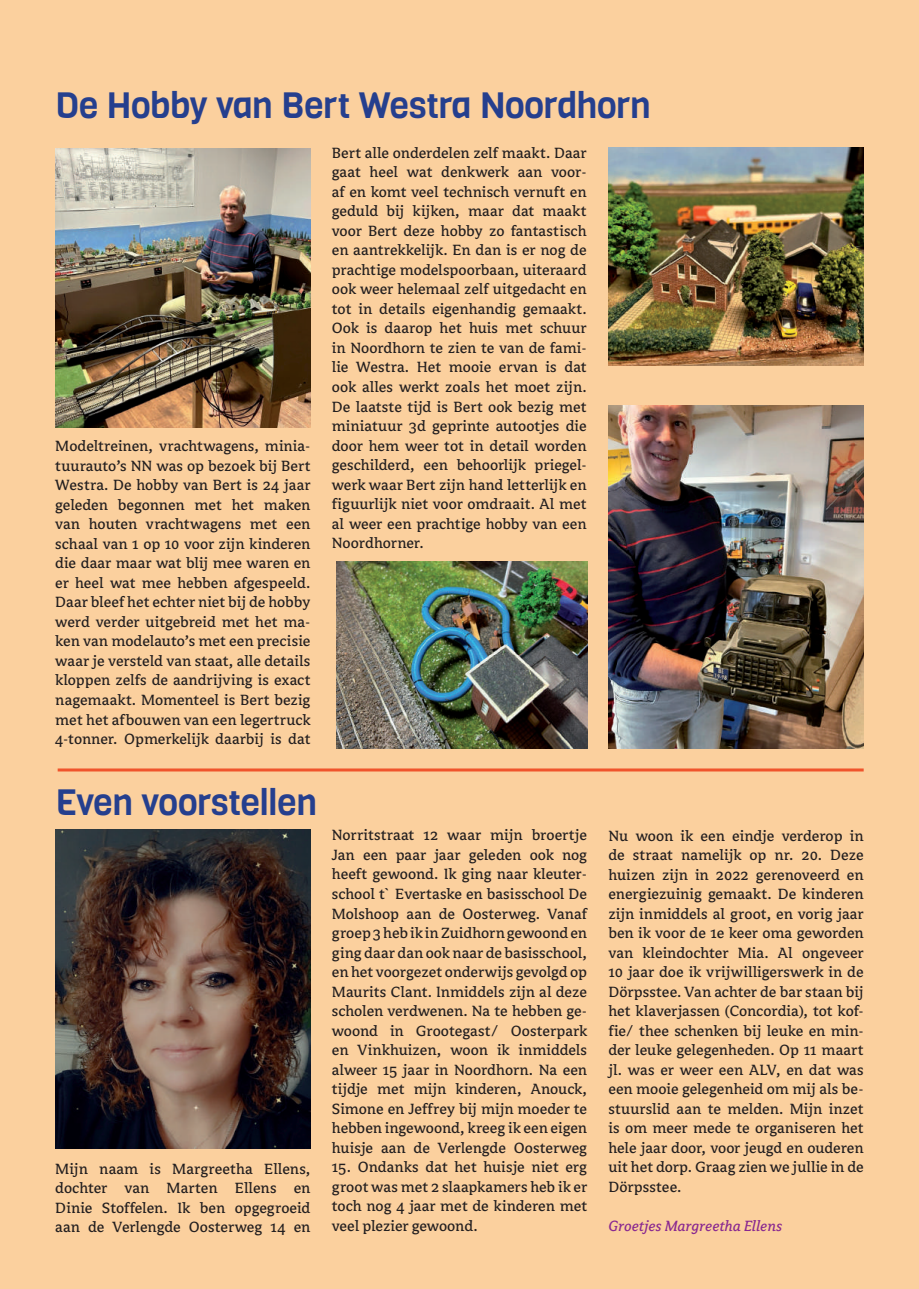
<style>
.page{position:relative;width:919px;height:1289px;background:#fff}
.page>*{position:absolute;margin:0;border:0;box-sizing:border-box;transform-origin:0 0}
.t1{font:36px "Viga";letter-spacing:-.01em;color:#253f8e}
.t2{font:16.5px/19.5px "Avance";letter-spacing:-.005em;color:#231f20;text-align:justify}
.t3{font:italic 16.5px "Avance";color:#892890}
</style>
<div class="page">
<div style="left:0;top:0;width:918px;height:1288px;background:#fbd09e"></div>
<img style="left:55px;top:829px;width:255px;height:319px">
<img style="left:608px;top:147px;width:255px;height:218px">
<img style="left:55px;top:149px;width:255px;height:278px">
<img style="left:336px;top:561px;width:251px;height:187px">
<img style="left:608px;top:405px;width:255px;height:343px">
<hr style="left:58px;top:768px;width:805px;height:3px;background:#f0542c">
<h1 class="t1" style="left:55px;top:82px;width:597px">De Hobby van Bert Westra Noordhorn</h1>
<p class="t2" style="left:55px;top:437px;width:257px">Modeltreinen, vrachtwagens, minia&shy;tuurauto’s NN was op bezoek bij Bert Westra. De hobby van Bert is 24 jaar geleden begonnen met het maken van houten vrachtwagens met een schaal van 1 op 10 voor zijn kinderen die daar maar wat blij mee waren en er heel wat mee hebben afgespeeld.<br>Daar bleef het echter niet bij de hobby werd verder uitgebreid met het ma&shy;ken van modelauto’s met een precisie waar je versteld van staat, alle details kloppen zelfs de aandrijving is exact nagemaakt. Momenteel is Bert bezig met het afbouwen van een legertruck 4-tonner. Opmerkelijk daarbij is dat</p>
<h1 class="t1" style="left:55px;top:778px;width:263px">Even voorstellen</h1>
<p class="t2" style="left:55px;top:1159px;width:257px">Mijn naam is Margreetha Ellens, dochter van Marten Ellens en Dinie Stoffelen. Ik ben opgegroeid aan de Verlengde Oosterweg 14 en</p>
<p class="t2" style="left:332px;top:143px;width:256px">Bert alle onderdelen zelf maakt. Daar gaat heel wat denkwerk aan voor&shy;af en komt veel technisch vernuft en geduld bij kijken, maar dat maakt voor Bert deze hobby zo fantastisch en aantrekkelijk. En dan is er nog de prachtige modelspoorbaan, uiteraard ook weer helemaal zelf uitgedacht en tot in details eigenhandig gemaakt.<br>Ook is daarop het huis met schuur in Noordhorn te zien te van de fami&shy;lie Westra. Het mooie ervan is dat ook alles werkt zoals het moet zijn.<br>De laatste tijd is Bert ook bezig met miniatuur 3d geprinte autootjes die door hem weer tot in detail worden geschilderd, een behoorlijk priegel&shy;werk waar Bert zijn hand letterlijk en figuurlijk niet voor omdraait. Al met al weer een prachtige hobby van een Noordhorner.</p>
<p class="t2" style="left:332px;top:826px;width:257px">Norritstraat 12 waar mijn broertje Jan een paar jaar geleden ook nog heeft gewoond. Ik ging naar kleuter&shy;school t` Evertaske en basisschool De Molshoop aan de Oosterweg. Vanaf groep 3 heb ik in Zuidhorn gewoond en ging daar dan ook naar de basisschool, en het voorgezet onderwijs gevolgd op Maurits Clant. Inmiddels zijn al deze scholen verdwenen. Na te hebben ge&shy;woond in Grootegast/ Oosterpark en Vinkhuizen, woon ik inmiddels alweer 15 jaar in Noordhorn. Na een tijdje met mijn kinderen, Anouck, Simone en Jeffrey bij mijn moeder te hebben ingewoond, kreeg ik een eigen huisje aan de Verlengde Oosterweg</p>
<p class="t2" style="left:332px;top:1157px;width:257px">15. Ondanks dat het huisje niet erg groot was met 2 slaapkamers heb ik er toch nog 4 jaar met de kinderen met veel plezier gewoond.</p>
<p class="t2" style="left:608px;top:826px;width:257px">Nu woon ik een eindje verderop in de straat namelijk op nr. 20. Deze huizen zijn in 2022 gerenoveerd en energiezuinig gemaakt. De kinderen zijn inmiddels al groot, en vorig jaar ben ik voor de 1e keer oma geworden van kleindochter Mia. Al ongeveer 10 jaar doe ik vrijwilligerswerk in de Dörpsstee. Van achter de bar staan bij het klaverjassen (Concordia), tot kof&shy;fie/ thee schenken bij leuke en min&shy;der leuke gelegenheden. Op 11 maart jl. was er weer een ALV, en dat was een mooie gelegenheid om mij als be&shy;stuurslid aan te melden. Mijn inzet is om meer mede te organiseren het hele jaar door, voor jeugd en ouderen uit het dorp. Graag zien we jullie in de Dörpsstee.</p>
<p class="t3" style="left:608px;top:1217px;width:175px">Groetjes Margreetha Ellens</p>
</div>
